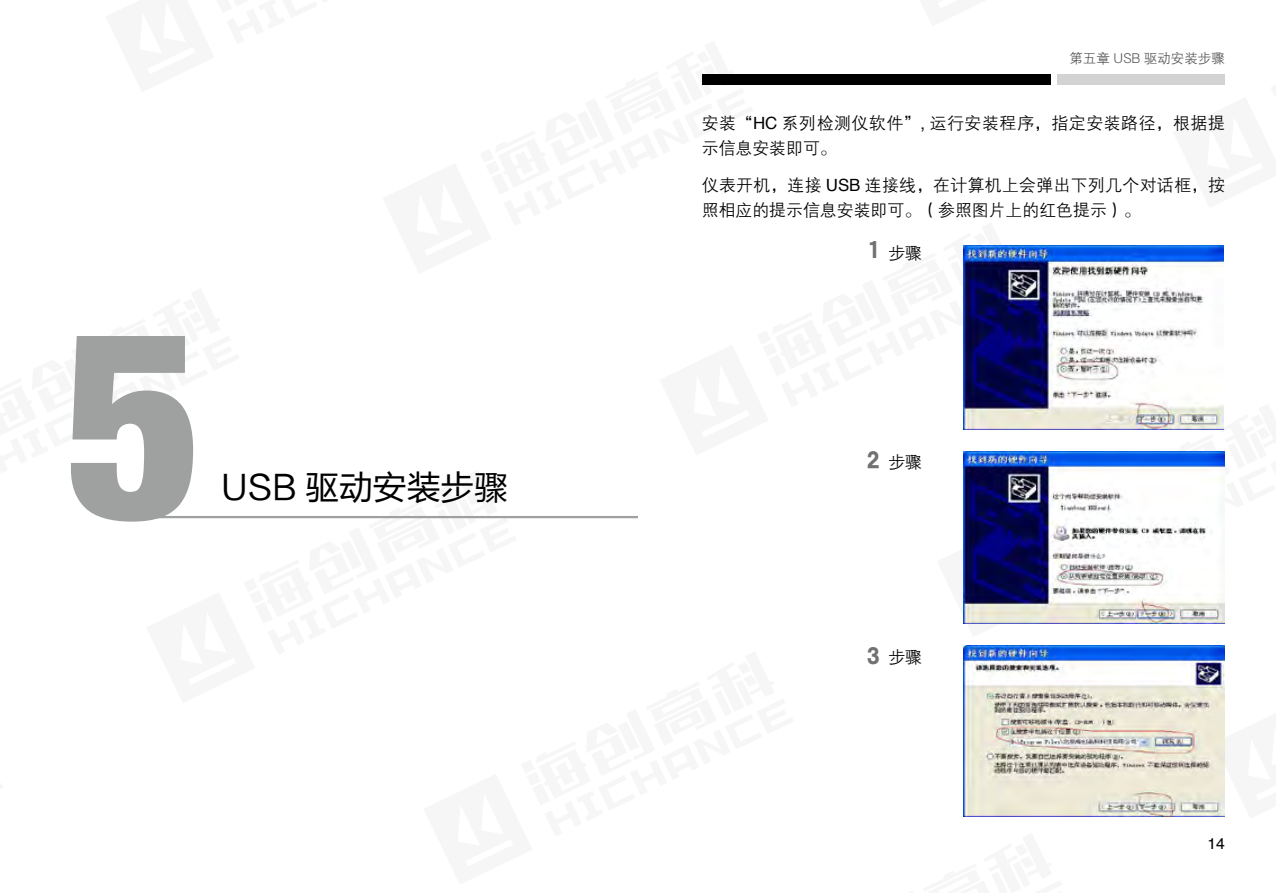
<style>
.page{position:relative;width:1276px;height:893px;background:#fff}
.page>*{position:absolute;margin:0;border:0;box-sizing:border-box;transform-origin:0 0}
.t1{font:33.75px "FZLTHJW GB1 0";color:#000}
.t2{font:24.75px "H Yb 2 gj";color:#727171}
.t3{font:16.88px/24.8px "FZZDXJW GB1 0";letter-spacing:.02em;color:#000}
.t4{font:15.75px "Helvetica";color:#000}
.t5{font:13.5px "FZZDXJW GB1 0";color:#595757}
.s1{font-family:"Helvetica"}
</style>
<div class="page">
<svg style="left:71px;top:336px;width:169px;height:186px"></svg>
<hr style="left:157px;top:516px;width:481px;height:2px;background:#9fa0a0">
<img style="left:963px;top:245px;width:260px;height:185px">
<img style="left:963px;top:451px;width:262px;height:173px">
<div style="left:1057px;top:74px;width:168px;height:11px;background:#d3d3d4"></div>
<div style="left:702px;top:74px;width:348px;height:11px;background:#000"></div>
<img style="left:964px;top:646px;width:261px;height:170px">
<h1 class="t1" style="left:221px;top:469px;width:288px">USB 驱动安装步骤</h1>
<p class="t5" style="left:1069px;top:51px;width:157px">第五章 USB 驱动安装步骤</p>
<p class="t3" style="left:702px;top:111px;width:524px">安装“<span class="s1">HC</span> 系列检测仪软件”<span class="s1">,</span> 运行安装程序，指定安装路径，根据提示信息安装即可。</p>
<p class="t3" style="left:702px;top:174px;width:525px">仪表开机，连接 <span class="s1">USB</span> 连接线，在计算机上会弹出下列几个对话框，按照相应的提示信息安装即可。（参照图片上的红色提示）。</p>
<h2 class="t2" style="left:867px;top:239px;width:14px">1</h2>
<p class="t3" style="left:888px;top:241px;width:35px">步骤</p>
<h2 class="t2" style="left:867px;top:449px;width:14px">2</h2>
<p class="t3" style="left:888px;top:450px;width:35px">步骤</p>
<h2 class="t2" style="left:867px;top:645px;width:14px">3</h2>
<p class="t3" style="left:888px;top:645px;width:35px">步骤</p>
<p class="t4" style="left:1207px;top:831px;width:19px">14</p>
</div>
